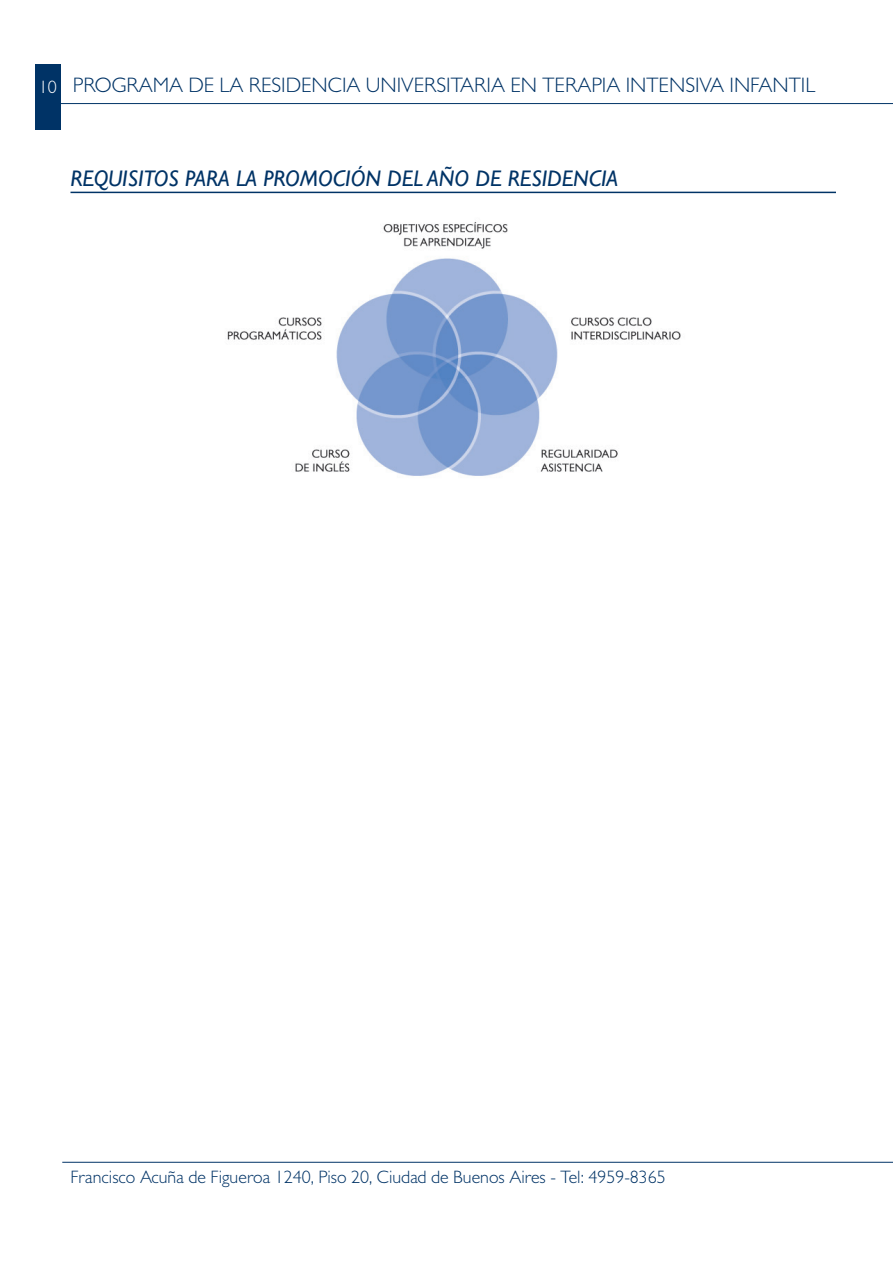
<style>
.page{position:relative;width:893px;height:1263px;background:#fff}
.page>*{position:absolute;margin:0;border:0;box-sizing:border-box;transform-origin:0 0}
.subtitulo{font:italic 22.5px "Gill Sans";color:#036}
.t1{font:300 21px "Gill Sans";color:#036}
.t2{font:300 18px "Gill Sans";color:#036}
.s1{font-size:18px;color:#fff}
</style>
<div class="page">
<div style="left:36px;top:64px;width:25px;height:65px;background:#036"></div>
<hr style="left:62px;top:1162px;width:831px;height:1px;background:#036">
<hr style="left:42px;top:103px;width:851px;height:1px;background:#036">
<hr style="left:70px;top:192px;width:766px;height:1px;background:#036">
<img style="left:227px;top:222px;width:454px;height:254px">
<p class="t1" style="left:39px;top:73px;width:778px"><span class="s1">10</span> PROGRAMA DE LA RESIDENCIA UNIVERSITARIA EN TERAPIA INTENSIVA INFANTIL</p>
<p class="subtitulo" style="left:70px;top:165px;width:549px">REQUISITOS PARA LA PROMOCIÓN DEL AÑO DE RESIDENCIA</p>
<p class="t2" style="left:70px;top:1166px;width:597px">Francisco Acuña de Figueroa 1240, Piso 20, Ciudad de Buenos Aires - Tel: 4959-8365</p>
</div>
